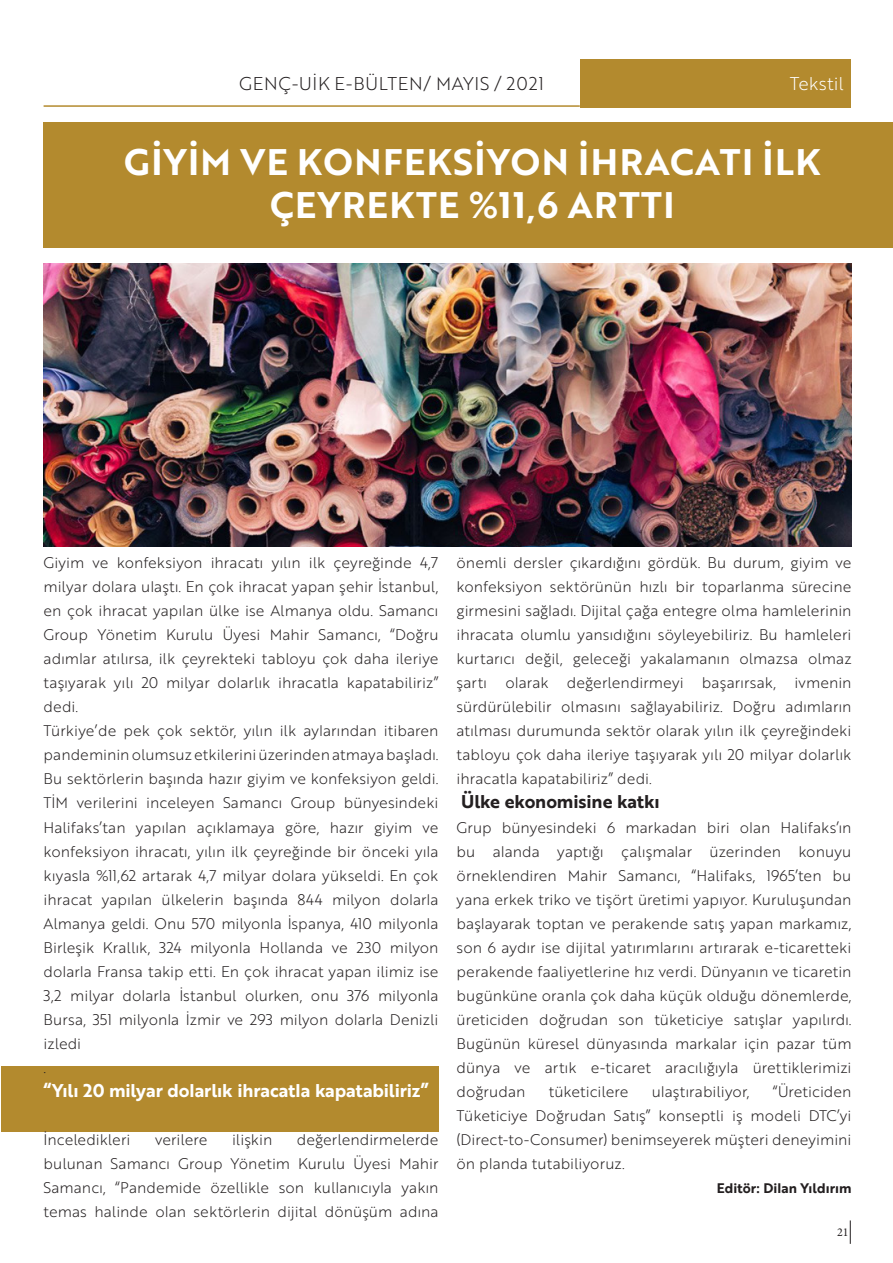
<style>
.page{position:relative;width:893px;height:1263px;background:#fff}
.page>*{position:absolute;margin:0;border:0;box-sizing:border-box;transform-origin:0 0}
.t1{font:700 36px/43.2px "Brother 1816";letter-spacing:.04em;color:#fff;text-align:center}
.t2{font:700 18px "Brother 1816";letter-spacing:-.005em;color:#fff}
.t3{font:300 18px "Brother 1816";letter-spacing:.04em;color:#231f20}
.t4{font:700 18px "Brother 1816";letter-spacing:-.005em;color:#231f20}
.t5{font:300 18px "Brother 1816";color:#fff}
.t6{font:300 15px/24px "Brother 1816";color:#231f20;text-align:justify}
.t7{font:700 13.5px "Brother 1816";letter-spacing:.005em;color:#231f20}
.t8{font:12px "Minion Pro";color:#231f20}
</style>
<div class="page">
<svg style="left:850px;top:1220px;width:1px;height:24px"></svg>
<div style="left:1px;top:1066px;width:438px;height:65px;background:#b38a2e"></div>
<div style="left:580px;top:59px;width:270px;height:49px;background:#b38a2e"></div>
<hr style="left:44px;top:105px;width:536px;height:2px;background:#b38a2e">
<div style="left:44px;top:123px;width:849px;height:125px;background:#b38a2e"></div>
<img style="left:44px;top:263px;width:807px;height:283px">
<p class="t3" style="left:239px;top:71px;width:306px">GENÇ-UİK E-BÜLTEN/ MAYIS / 2021</p>
<p class="t5" style="left:790px;top:71px;width:55px">Tekstil</p>
<p class="t1" style="left:124px;top:139px;width:698px">GİYİM VE KONFEKSİYON İHRACATI İLK<br>ÇEYREKTE %11,6 ARTTI</p>
<p class="t6" style="left:44px;top:550px;width:396px">Giyim ve konfeksiyon ihracatı yılın ilk çeyreğinde 4,7 milyar dolara ulaştı. En çok ihracat yapan şehir İstanbul, en çok ihracat yapılan ülke ise Almanya oldu. Samancı Group Yönetim Kurulu Üyesi Mahir Samancı, “Doğru adımlar atılırsa, ilk çeyrekteki tabloyu çok daha ileriye taşıyarak yılı 20 milyar dolarlık ihracatla kapatabiliriz” dedi.</p>
<p class="t6" style="left:44px;top:718px;width:396px">Türkiye’de pek çok sektör, yılın ilk aylarından itibaren pandeminin olumsuz etkilerini üzerinden atmaya başladı.<br>Bu sektörlerin başında hazır giyim ve konfeksiyon geldi.<br>TİM verilerini inceleyen Samancı Group bünyesindeki Halifaks’tan yapılan açıklamaya göre, hazır giyim ve konfeksiyon ihracatı, yılın ilk çeyreğinde bir önceki yıla kıyasla %11,62 artarak 4,7 milyar dolara yükseldi. En çok ihracat yapılan ülkelerin başında 844 milyon dolarla Almanya geldi. Onu 570 milyonla İspanya, 410 milyonla Birleşik Krallık, 324 milyonla Hollanda ve 230 milyon dolarla Fransa takip etti. En çok ihracat yapan ilimiz ise 3,2 milyar dolarla İstanbul olurken, onu 376 milyonla Bursa, 351 milyonla İzmir ve 293 milyon dolarla Denizli izledi</p>
<p class="t6" style="left:44px;top:1054px;width:4px">.</p>
<p class="t2" style="left:44px;top:1076px;width:387px">“Yılı 20 milyar dolarlık ihracatla kapatabiliriz”</p>
<p class="t6" style="left:44px;top:1126px;width:88px">İnceledikleri</p>
<p class="t6" style="left:155px;top:1126px;width:54px">verilere</p>
<p class="t6" style="left:232px;top:1126px;width:42px">ilişkin</p>
<p class="t6" style="left:44px;top:1126px;width:396px;text-indent:253px">değerlendirmelerde bulunan Samancı Group Yönetim Kurulu Üyesi Mahir Samancı, “Pandemide özellikle son kullanıcıyla yakın temas halinde olan sektörlerin dijital dönüşüm adına</p>
<p class="t6" style="left:457px;top:550px;width:396px">önemli dersler çıkardığını gördük. Bu durum, giyim ve konfeksiyon sektörünün hızlı bir toparlanma sürecine girmesini sağladı. Dijital çağa entegre olma hamlelerinin ihracata olumlu yansıdığını söyleyebiliriz. Bu hamleleri kurtarıcı değil, geleceği yakalamanın olmazsa olmaz şartı olarak değerlendirmeyi başarırsak, ivmenin sürdürülebilir olmasını sağlayabiliriz. Doğru adımların atılması durumunda sektör olarak yılın ilk çeyreğindeki tabloyu çok daha ileriye taşıyarak yılı 20 milyar dolarlık ihracatla kapatabiliriz” dedi.</p>
<p class="t4" style="left:461px;top:788px;width:200px">Ülke ekonomisine katkı</p>
<p class="t6" style="left:457px;top:814px;width:396px">Grup bünyesindeki 6 markadan biri olan Halifaks’ın bu alanda yaptığı çalışmalar üzerinden konuyu örneklendiren Mahir Samancı, “Halifaks, 1965’ten bu yana erkek triko ve tişört üretimi yapıyor. Kuruluşundan başlayarak toptan ve perakende satış yapan markamız, son 6 aydır ise dijital yatırımlarını artırarak e-ticaretteki perakende faaliyetlerine hız verdi. Dünyanın ve ticaretin bugünküne oranla çok daha küçük olduğu dönemlerde, üreticiden doğrudan son tüketiciye satışlar yapılırdı.<br>Bugünün küresel dünyasında markalar için pazar tüm dünya ve artık e-ticaret aracılığıyla ürettiklerimizi doğrudan</p>
<p class="t6" style="left:457px;top:1078px;width:396px;text-indent:316px">“Üreticiden Tüketiciye Doğrudan Satış” konseptli iş modeli DTC’yi (Direct-to-Consumer) benimseyerek müşteri deneyimini ön planda tutabiliyoruz.</p>
<p class="t7" style="left:717px;top:1177px;width:136px">Editör: Dilan Yıldırım</p>
<p class="t6" style="left:549px;top:1078px;width:81px">tüketicilere</p>
<p class="t6" style="left:652px;top:1078px;width:99px">ulaştırabiliyor,</p>
<p class="t8" style="left:837px;top:1224px;width:13px">21</p>
</div>
